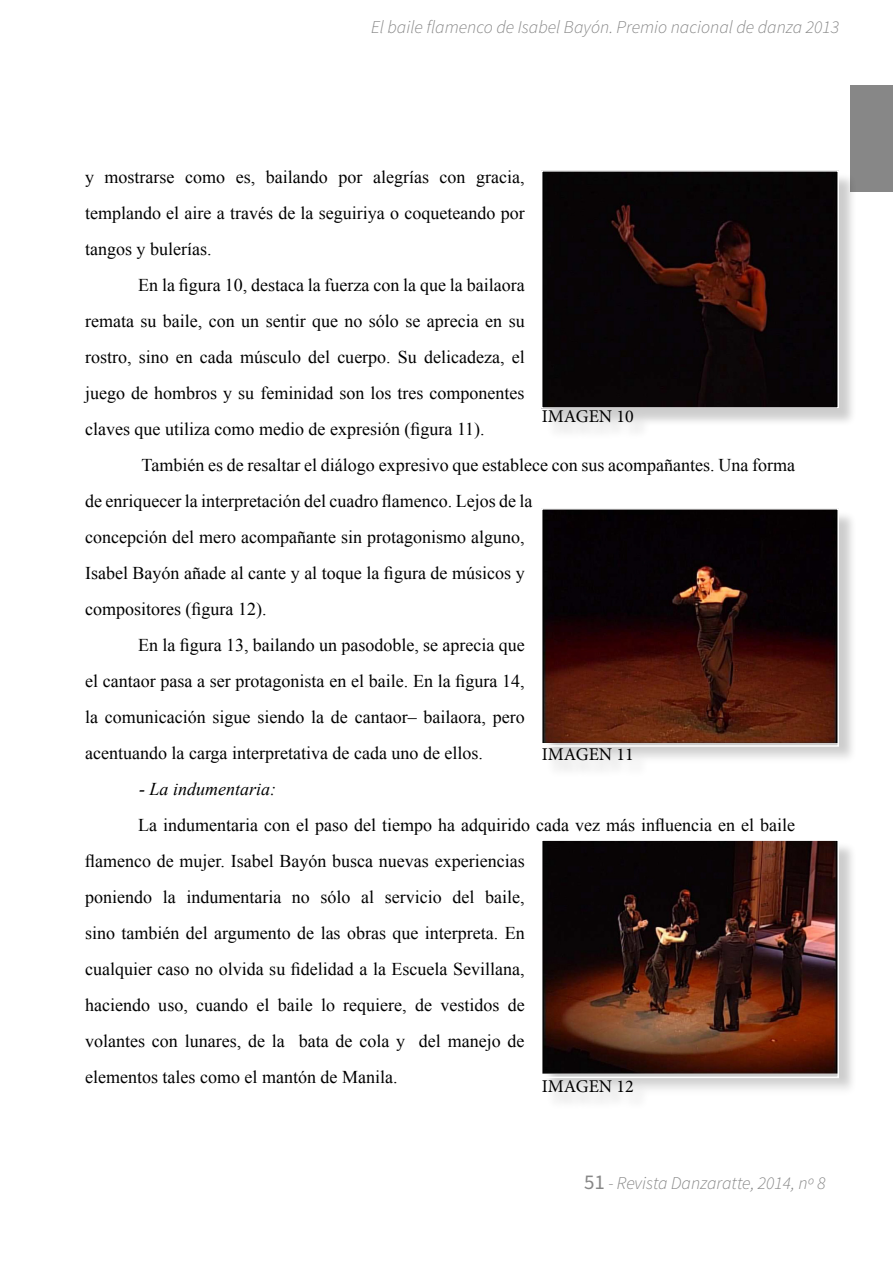
<style>
.page{position:relative;width:893px;height:1263px;background:#fff}
.page>*{position:absolute;margin:0;border:0;box-sizing:border-box;transform-origin:0 0}
.t1{font:18px/36px "Times New Roman";color:#000;text-align:justify}
.t2{font:italic 300 18px "Source Sans Pro";color:#878787}
.t3{font:18px "Minion Pro";color:#000}
.t4{font:italic 18px "Times New Roman";color:#000}
.s1{font-weight:400;font-style:normal;font-size:21px}
</style>
<div class="page">
<div style="left:850px;top:85px;width:43px;height:107px;background:#878787"></div>
<div style="left:543px;top:173px;width:315px;height:268px;background:#000;opacity:.2"></div>
<img style="left:544px;top:173px;width:292px;height:233px">
<div style="left:541px;top:170px;width:298px;height:239px;border:2px solid #fff"></div>
<div style="left:543px;top:511px;width:315px;height:268px;background:#000;opacity:.2"></div>
<img style="left:544px;top:511px;width:292px;height:232px">
<div style="left:541px;top:508px;width:298px;height:239px;border:2px solid #fff"></div>
<div style="left:543px;top:842px;width:315px;height:268px;background:#000;opacity:.2"></div>
<img style="left:544px;top:842px;width:292px;height:231px">
<div style="left:541px;top:839px;width:298px;height:239px;border:2px solid #fff"></div>
<p class="t2" style="left:371px;top:16px;width:469px">El baile flamenco de Isabel Bayón. Premio nacional de danza 2013</p>
<p class="t1" style="left:85px;top:158px;width:441px">y mostrarse como es, bailando por alegrías con gracia, templando el aire a través de la seguiriya o coqueteando por tangos y bulerías.</p>
<p class="t1" style="left:85px;top:266px;width:441px;text-indent:53px">En la figura 10, destaca la fuerza con la que la bailaora remata su baile, con un sentir que no sólo se aprecia en su rostro, sino en cada músculo del cuerpo. Su delicadeza, el juego de hombros y su feminidad son los tres componentes claves que utiliza como medio de expresión (figura 11).</p>
<p class="t1" style="left:142px;top:446px;width:655px">También es de resaltar el diálogo expresivo que establece con sus acompañantes. Una forma</p>
<p class="t1" style="left:85px;top:482px;width:449px">de enriquecer la interpretación del cuadro flamenco. Lejos de la</p>
<p class="t1" style="left:85px;top:518px;width:441px">concepción del mero acompañante sin protagonismo alguno,</p>
<p class="t1" style="left:85px;top:554px;width:441px">Isabel Bayón añade al cante y al toque la figura de músicos y</p>
<p class="t1" style="left:85px;top:590px;width:183px">compositores (figura 12).</p>
<p class="t1" style="left:138px;top:626px;width:388px">En la figura 13, bailando un pasodoble, se aprecia que</p>
<p class="t1" style="left:85px;top:662px;width:441px">el cantaor pasa a ser protagonista en el baile. En la figura 14,</p>
<p class="t1" style="left:85px;top:698px;width:441px">la comunicación sigue siendo la de cantaor– bailaora, pero</p>
<p class="t1" style="left:85px;top:734px;width:400px">acentuando la carga interpretativa de cada uno de ellos.</p>
<p class="t4" style="left:139px;top:776px;width:138px">- La indumentaria:</p>
<p class="t1" style="left:85px;top:806px;width:712px;text-align:left;text-indent:53px">La indumentaria con el paso del tiempo ha adquirido cada vez más influencia en el baile flamenco de mujer. Isabel Bayón busca nuevas experiencias<br>poniendo la indumentaria no sólo al servicio del baile,<br>sino también del argumento de las obras que interpreta. En<br>cualquier caso no olvida su fidelidad a la Escuela Sevillana,<br>haciendo uso, cuando el baile lo requiere, de vestidos de<br>volantes con lunares, de la bata de cola y del manejo de<br>elementos tales como el mantón de Manila.</p>
<p class="t3" style="left:542px;top:405px;width:93px">IMAGEN 10</p>
<p class="t3" style="left:542px;top:743px;width:93px">IMAGEN 11</p>
<p class="t3" style="left:542px;top:1074px;width:93px">IMAGEN 12</p>
<p class="t2" style="left:584px;top:1172px;width:243px"><span class="s1">51</span> - Revista Danzaratte, 2014, nº 8</p>
</div>
